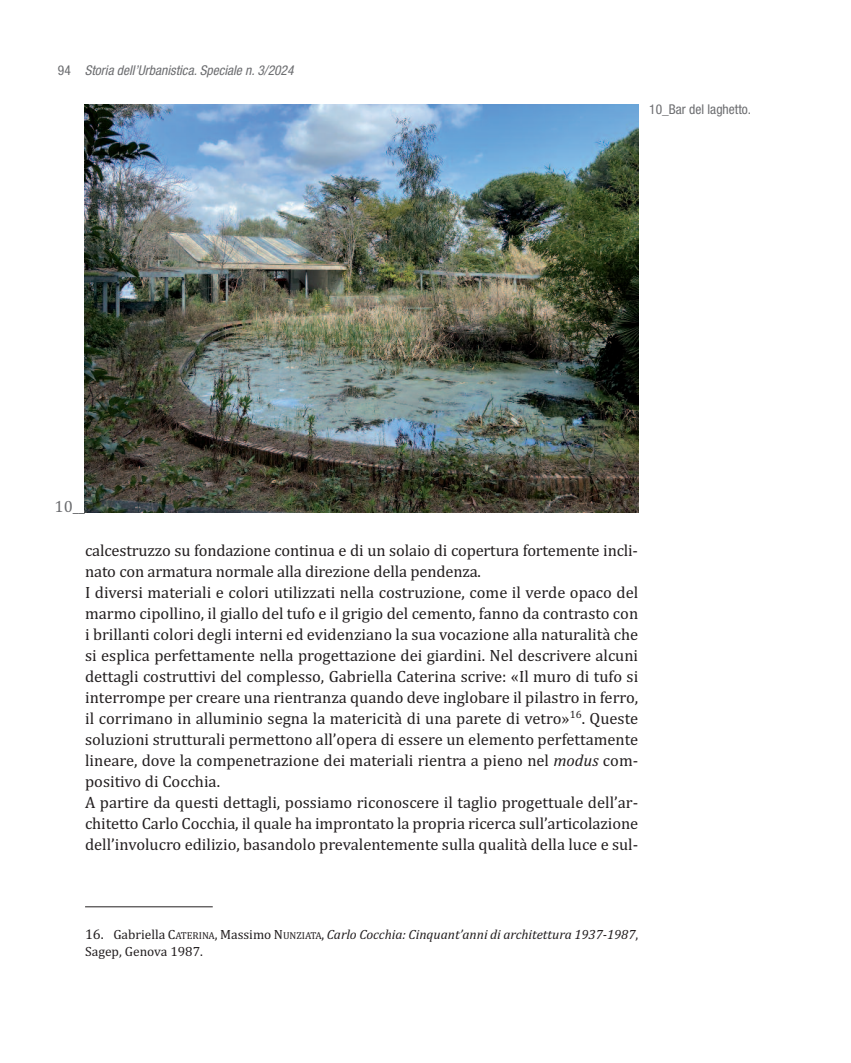
<style>
.page{position:relative;width:851px;height:1063px;background:#fff}
.page>*{position:absolute;margin:0;border:0;box-sizing:border-box;transform-origin:0 0}
.t1{font:16.5px/21px "Cambria";color:#231f20}
.t2{font:16.5px "Cambria";color:#6c6d70}
.t3{font:italic 13.5px/16.5px "Cambria";color:#231f20}
.t4{font:italic condensed 13.5px "Helvetica Neue LT Std";color:#6c6d70}
.t5{font:condensed 13.5px "Helvetica Neue LT Std";color:#6c6d70}
.s1{font-style:normal}
.s2{font-style:italic}
.s3{font-style:normal;font-size:14.25px}
.s4{font-style:normal;font-size:10.2px}
</style>
<div class="page">
<hr style="left:85px;top:907px;width:128px;height:1px;background:#231f20">
<img style="left:85px;top:104px;width:553px;height:409px">
<p class="t4" style="left:58px;top:66px;width:237px"><span class="s1">94</span> Storia dell’Urbanistica. Speciale n. 3/2024</p>
<p class="t5" style="left:649px;top:104px;width:103px">10_Bar del laghetto.</p>
<p class="t2" style="left:55px;top:497px;width:32px">10__</p>
<p class="t1" style="left:85px;top:539px;width:554px">calcestruzzo su fondazione continua e di un solaio di copertura fortemente incli&shy;nato con armatura normale alla direzione della pendenza.<br>I diversi materiali e colori utilizzati nella costruzione, come il verde opaco del marmo cipollino, il giallo del tufo e il grigio del cemento, fanno da contrasto con i brillanti colori degli interni ed evidenziano la sua vocazione alla naturalità che si esplica perfettamente nella progettazione dei giardini. Nel descrivere alcuni dettagli costruttivi del complesso, Gabriella Caterina scrive: «Il muro di tufo si interrompe per creare una rientranza quando deve inglobare il pilastro in ferro, il corrimano in alluminio segna la matericità di una parete di vetro»<sup>16</sup>. Queste soluzioni strutturali permettono all’opera di essere un elemento perfettamente lineare, dove la compenetrazione dei materiali rientra a pieno nel <span class="s2">modus</span> com&shy;positivo di Cocchia.<br>A partire da questi dettagli, possiamo riconoscere il taglio progettuale dell’ar&shy;chitetto Carlo Cocchia, il quale ha improntato la propria ricerca sull’articolazione dell’involucro edilizio, basandolo prevalentemente sulla qualità della luce e sul-</p>
<p class="t3" style="left:85px;top:926px;width:554px"><span class="s3">16.</span> <span class="s1">Gabriella C</span><span class="s4">ATerINA</span><span class="s1">, Massimo N</span><span class="s4">UNzIATA</span><span class="s1">,</span> Carlo Cocchia: Cinquant’anni di architettura 1937-1987<span class="s1">,<br>Sagep, Genova 1987.</span></p>
</div>
